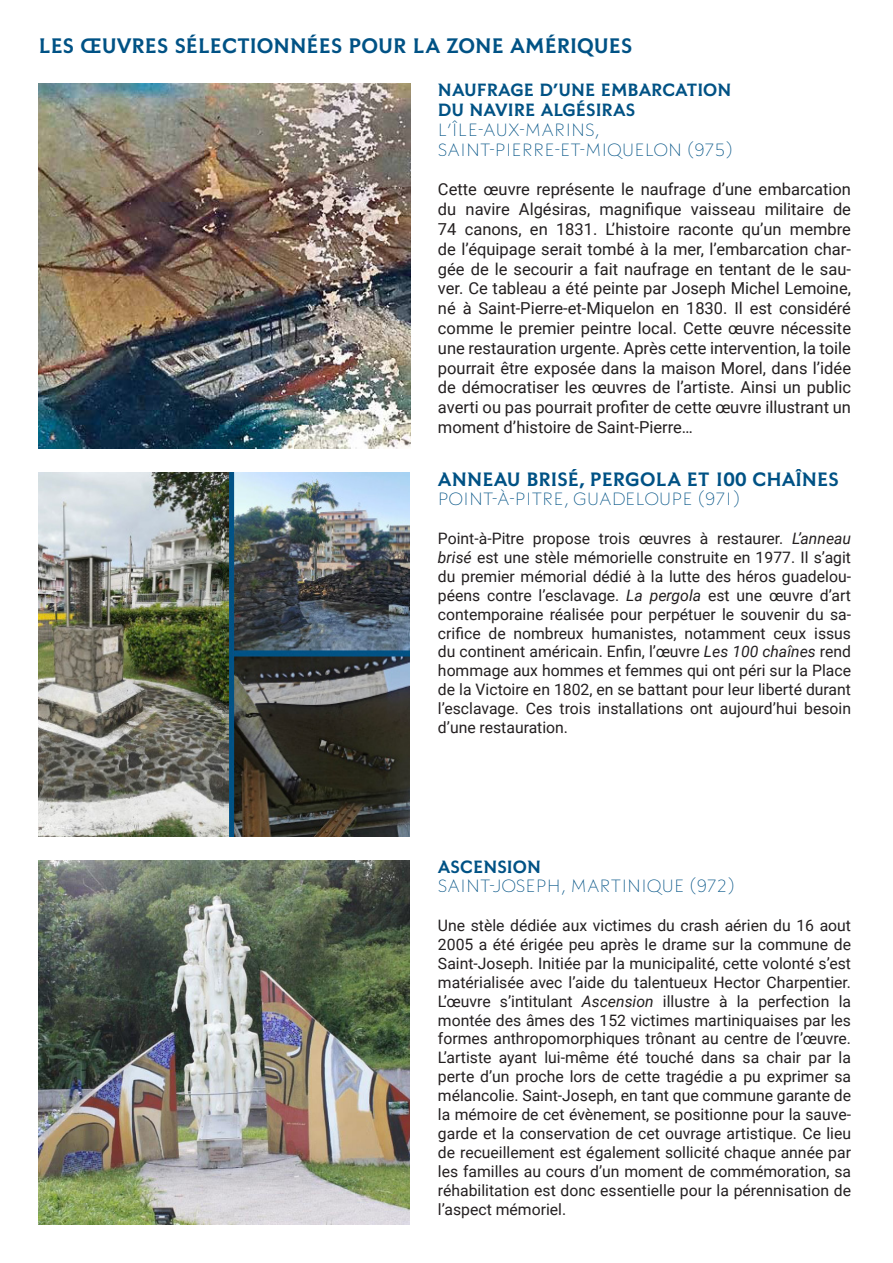
<style>
.page{position:relative;width:893px;height:1263px;background:#fff}
.page>*{position:absolute;margin:0;border:0;box-sizing:border-box;transform-origin:0 0}
.t1{font:900 19.5px "Sauvegarde";color:#005285}
.t2{font:900 18px "Sauvegarde";color:#005285}
.t3{font:16.5px/19.8px "Roboto";color:#231f20;text-align:justify}
.t4{font:100 16.5px/19.8px "Sauvegarde";color:#005285}
.t5{font:900 16.5px "Sauvegarde";color:#005285}
.t6{font:15.75px/18.9px "Roboto";color:#231f20;text-align:justify}
.s1{font-weight:900}
.s2{font-style:italic}
</style>
<div class="page">
<img style="left:38px;top:472px;width:372px;height:365px">
<img style="left:38px;top:860px;width:372px;height:365px">
<img style="left:39px;top:84px;width:371px;height:365px">
<p class="t1" style="left:39px;top:34px;width:595px">LES ŒUVRES SÉLECTIONNÉES POUR LA ZONE AMÉRIQUES</p>
<p class="t4" style="left:438px;top:81px;width:296px"><span class="s1">NAUFRAGE D’UNE EMBARCATION<br>DU NAVIRE ALGÉSIRAS<br></span>L’ÎLE-AUX-MARINS,<br>SAINT-P IERRE-ET-MIQUELON (975)</p>
<p class="t3" style="left:438px;top:179px;width:415px">Cette œuvre représente le naufrage d’une embarcation du navire Algésiras, magnifique vaisseau militaire de 74 canons, en 1831. L’histoire raconte qu’un membre de l’équipage serait tombé à la mer, l’embarcation char&shy;gée de le secourir a fait naufrage en tentant de le sau&shy;ver. Ce tableau a été peinte par Joseph Michel Lemoine, né à Saint-Pierre-et-Miquelon en 1830. Il est considéré comme le premier peintre local. Cette œuvre nécessite une restauration urgente. Après cette intervention, la toile pourrait être exposée dans la maison Morel, dans l’idée de démocratiser les œuvres de l’artiste. Ainsi un public averti ou pas pourrait profiter de cette œuvre illustrant un moment d’histoire de Saint-Pierre…</p>
<p class="t2" style="left:438px;top:468px;width:402px">ANNEAU BRISÉ, PERGOLA ET 100 CHAÎNES</p>
<p class="t4" style="left:438px;top:490px;width:303px">POINT-À-P ITRE, GUADELOUPE (971)</p>
<p class="t6" style="left:438px;top:528px;width:415px">Point-à-Pitre propose trois œuvres à restaurer. <span class="s2">L’anneau brisé</span> est une stèle mémorielle construite en 1977. Il s’agit du premier mémorial dédié à la lutte des héros guadelou&shy;péens contre l’esclavage. <span class="s2">La pergola</span> est une œuvre d’art contemporaine réalisée pour perpétuer le souvenir du sa&shy;crifice de nombreux humanistes, notamment ceux issus du continent américain. Enfin, l’œuvre <span class="s2">Les 100 chaînes</span> rend hommage aux hommes et femmes qui ont péri sur la Place de la Victoire en 1802, en se battant pour leur liberté durant l’esclavage. Ces trois installations ont aujourd’hui besoin d’une restauration.</p>
<p class="t5" style="left:438px;top:857px;width:105px">ASCENSION</p>
<p class="t4" style="left:438px;top:877px;width:298px">SAINT-JOSEPH, MARTINIQUE (972)</p>
<p class="t6" style="left:438px;top:915px;width:415px">Une stèle dédiée aux victimes du crash aérien du 16 aout 2005 a été érigée peu après le drame sur la commune de Saint-Joseph. Initiée par la municipalité, cette volonté s’est matérialisée avec l’aide du talentueux Hector Charpentier.<br>L’œuvre s’intitulant <span class="s2">Ascension</span> illustre à la perfection la montée des âmes des 152 victimes martiniquaises par les formes anthropomorphiques trônant au centre de l’œuvre.<br>L’artiste ayant lui-même été touché dans sa chair par la perte d’un proche lors de cette tragédie a pu exprimer sa mélancolie. Saint-Joseph, en tant que commune garante de la mémoire de cet évènement, se positionne pour la sauve&shy;garde et la conservation de cet ouvrage artistique. Ce lieu de recueillement est également sollicité chaque année par les familles au cours d’un moment de commémoration, sa réhabilitation est donc essentielle pour la pérennisation de l’aspect mémoriel.</p>
</div>
